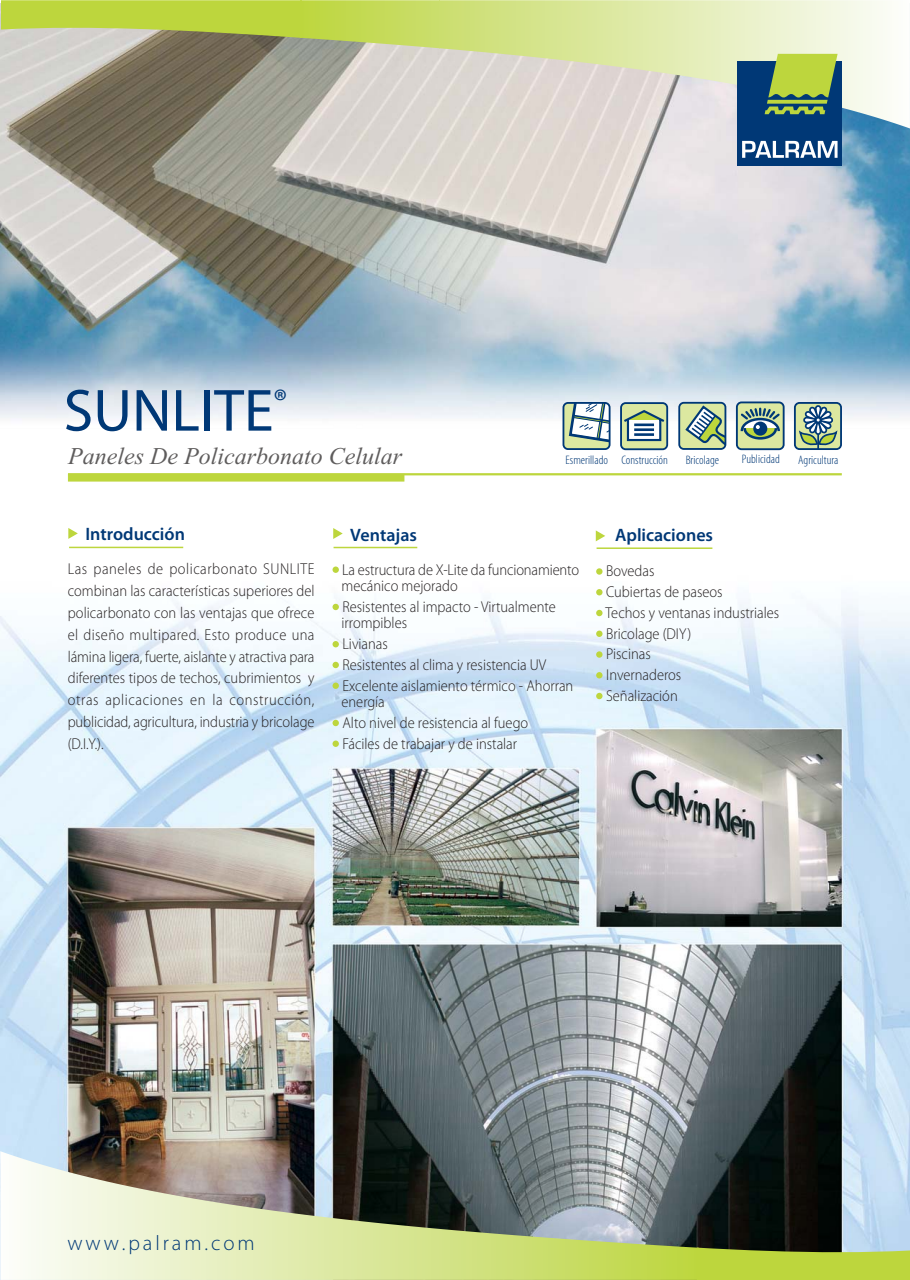
<style>
.page{position:relative;width:910px;height:1280px;background:#fff}
.page>*{position:absolute;margin:0;border:0;box-sizing:border-box;transform-origin:0 0}
.t1{font:60px "Myriad Pro";color:#003876}
.t2{font:italic 24px "Times New Roman";color:#5e5c5c}
.t3{font:300 21px "Myriad Pro";letter-spacing:.14em;color:#003876}
.t4{font:600 18px "Myriad Pro";color:#003876}
.t5{font:300 15.75px/20.7px "Myriad Pro";color:#231f20;scale:.92 1}
.t6{font:300 condensed 12.3px "Myriad Pro";color:#003876;scale:1.05 1}
</style>
<div class="page">
<img style="left:0;top:428px;width:910px;height:852px">
<img style="left:0;top:4px;width:910px;height:424px">
<svg style="left:698px;top:1151px;width:212px;height:129px;background:#627053"></svg>
<svg style="left:0;top:1151px;width:698px;height:100px;background:#999e8e"></svg>
<svg style="left:1px;top:0;width:300px;height:129px;background:#a0a273"></svg>
<svg style="left:858px;top:1256px;width:30px;height:10px"></svg>
<div style="left:563px;top:403px;width:47px;height:46px;background:#dce8a0;border-radius:5px"></div>
<svg style="left:568px;top:403px;width:42px;height:39px"></svg>
<div style="left:562px;top:402px;width:48px;height:48px;border:2px solid #003876;border-radius:5px"></div>
<div style="left:620px;top:402px;width:48px;height:48px;background:#dce8a0;border:2px solid #003876;border-radius:5px"></div>
<svg style="left:622px;top:409px;width:45px;height:33px"></svg>
<hr style="left:634px;top:423px;width:20px;height:3px;background:#003876">
<hr style="left:634px;top:428px;width:20px;height:3px;background:#003876">
<hr style="left:634px;top:433px;width:20px;height:3px;background:#003876">
<div style="left:679px;top:403px;width:46px;height:46px;background:#dce8a0;border-radius:5px"></div>
<svg style="left:685px;top:405px;width:38px;height:39px"></svg>
<div style="left:678px;top:402px;width:48px;height:48px;border:2px solid #003876;border-radius:5px"></div>
<div style="left:795px;top:403px;width:46px;height:46px;background:#dce8a0;border-radius:5px"></div>
<svg style="left:799px;top:405px;width:39px;height:42px"></svg>
<div style="left:794px;top:402px;width:48px;height:48px;border:2px solid #003876;border-radius:5px"></div>
<div style="left:736px;top:401px;width:49px;height:49px;background:#dce8a0;border:2px solid #003876;border-radius:5px"></div>
<svg style="left:740px;top:407px;width:40px;height:33px"></svg>
<svg style="left:596px;top:530px;width:9px;height:11px"></svg>
<hr style="left:597px;top:547px;width:115px;height:2px;background:#bdd63d">
<div style="left:596px;top:568px;width:6px;height:7px;background:#bdd63d;border-radius:50%"></div>
<svg style="left:596px;top:589px;width:6px;height:6px"></svg>
<svg style="left:596px;top:610px;width:6px;height:6px"></svg>
<svg style="left:596px;top:631px;width:6px;height:6px"></svg>
<div style="left:596px;top:651px;width:6px;height:7px;background:#bdd63d;border-radius:50%"></div>
<svg style="left:596px;top:672px;width:6px;height:6px"></svg>
<svg style="left:596px;top:693px;width:6px;height:6px"></svg>
<div style="left:333px;top:566px;width:6px;height:7px;background:#bdd63d;border-radius:50%"></div>
<svg style="left:333px;top:604px;width:6px;height:6px"></svg>
<svg style="left:333px;top:641px;width:6px;height:6px"></svg>
<svg style="left:333px;top:662px;width:6px;height:6px"></svg>
<div style="left:333px;top:682px;width:6px;height:7px;background:#bdd63d;border-radius:50%"></div>
<svg style="left:333px;top:720px;width:6px;height:6px"></svg>
<div style="left:333px;top:740px;width:6px;height:7px;background:#bdd63d;border-radius:50%"></div>
<svg style="left:333px;top:528px;width:10px;height:11px"></svg>
<hr style="left:334px;top:547px;width:83px;height:1px;background:#bdd63d">
<hr style="left:68px;top:473px;width:774px;height:2px;background:#bdd63d">
<div style="left:68px;top:474px;width:336px;height:7px;background:#bdd63d"></div>
<svg style="left:68px;top:528px;width:10px;height:11px"></svg>
<hr style="left:69px;top:547px;width:114px;height:1px;background:#bdd63d">
<div style="left:738px;top:61px;width:104px;height:104px;background:#003876"></div>
<svg style="left:742px;top:141px;width:95px;height:17px"></svg>
<svg style="left:300px;top:0;width:610px;height:114px;background:#d2d9b0"></svg>
<h1 class="t1" style="left:64px;top:388px;width:225px">SUNLITE<sup>®</sup></h1>
<h2 class="t2" style="left:68px;top:448px;width:335px">Paneles De Policarbonato Celular</h2>
<p class="t6" style="left:566px;top:455px;width:99px">Esmerillado Construcción</p>
<p class="t6" style="left:686px;top:455px;width:33px">Bricolage</p>
<p class="t6" style="left:742px;top:454px;width:38px">Publicidad</p>
<p class="t6" style="left:798px;top:455px;width:40px">Agricultura</p>
<p class="t4" style="left:85px;top:527px;width:101px">Introducción</p>
<p class="t5" style="left:68px;top:559px;width:270px;line-height:21.9px;text-align:justify">Las paneles de policarbonato SUNLITE combinan las características superiores del policarbonato con las ventajas que ofrece el diseño multipared. Esto produce una lámina ligera, fuerte, aislante y atractiva para diferentes tipos de techos, cubrimientos y otras aplicaciones en la construcción, publicidad, agricultura, industria y bricolage (D.I.Y.).</p>
<p class="t4" style="left:350px;top:528px;width:68px">Ventajas</p>
<p class="t5" style="left:342px;top:562px;width:260px;line-height:16.5px">La estructura de X-Lite da funcionamiento mecánico mejorado</p>
<p class="t5" style="left:342px;top:599px;width:235px;line-height:16.5px">Resistentes al impacto - Virtualmente irrompibles</p>
<p class="t5" style="left:342px;top:634px;width:252px">Livianas<br>Resistentes al clima y resistencia UV<br>Excelente aislamiento térmico - Ahorran</p>
<p class="t5" style="left:342px;top:692px;width:204px">energía<br>Alto nivel de resistencia al fuego<br>Fáciles de trabajar y de instalar</p>
<p class="t4" style="left:615px;top:528px;width:99px">Aplicaciones</p>
<p class="t5" style="left:605px;top:562px;width:190px">Bovedas<br>Cubiertas de paseos<br>Techos y ventanas industriales<br>Bricolage (DIY)<br>Piscinas<br>Invernaderos<br>Señalización</p>
<h3 class="t3" style="left:68px;top:1235px;width:189px">www.palram.com</h3>
</div>
